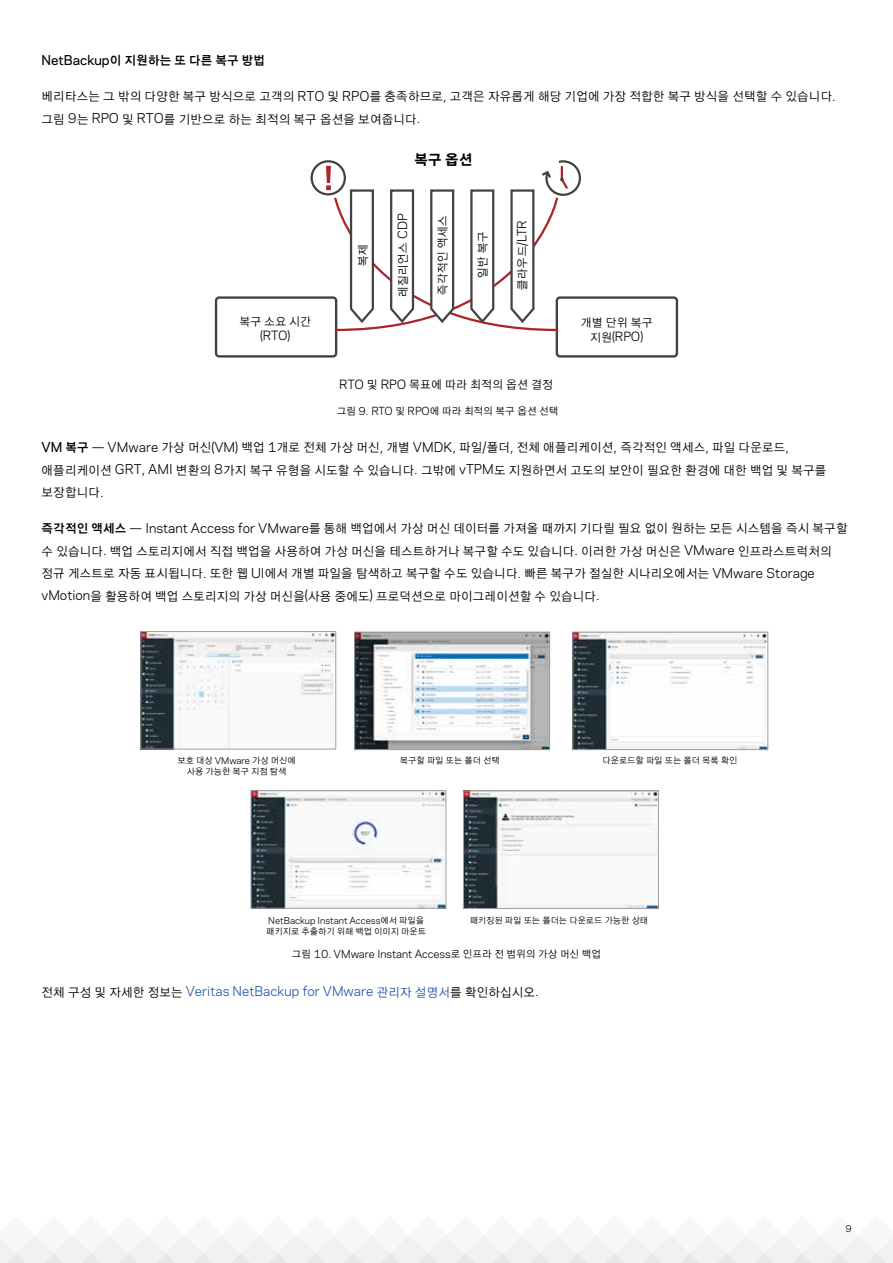
<style>
.page{position:relative;width:893px;height:1263px;background:#fff}
.page>*{position:absolute;margin:0;border:0;box-sizing:border-box;transform-origin:0 0}
.t1{font:14.55px "KN Sans B";color:#000;scale:.95 1}
.t2{font:12.75px "Polaris";color:#2156a7}
.t3{font:12.3px/22.5px "KN Sans L";letter-spacing:.08em;color:#000;scale:.95 1}
.t4{font:12.3px "KN Sans M";letter-spacing:.08em;color:#000;scale:.95 1}
.t5{font:12px "Polaris";letter-spacing:-.025em;color:#000}
.t6{font:11.7px "KN Sans L";letter-spacing:.08em;color:#000;scale:.95 1}
.t7{font:10.5px "Polaris";color:#000}
.t8{font:10.2px "KN Sans L";letter-spacing:.08em;color:#000;scale:.95 1}
.t9{font:9px "Polaris";color:#000}
.t10{font:8.7px/10.8px "KN Sans L";letter-spacing:.08em;color:#000;text-align:center;scale:.95 1}
.s1{font-family:"Polaris";font-weight:500;font-size:12.75px}
.s2{font-family:"Polaris";font-size:12.75px}
.s3{font-family:"Polaris";font-size:12px}
.s4{font-family:"Polaris";font-size:10.5px}
.s5{font-family:"KN Sans L";font-size:11.7px}
.s6{font-family:"KN Sans M"}
.s7{font-family:"Polaris";font-size:9px}
.s8{font-family:"KN Sans L";font-size:8.7px}
.s9{font-family:"KN Sans L";font-size:10.2px}
.s10{font-family:"KN Sans L";font-size:12.3px;color:#000}
.s11{font-family:"KN Sans L";font-size:12.3px}
.s12{color:#000}
</style>
<div class="page">
<svg style="left:0;top:1235px;width:893px;height:28px"></svg>
<div style="left:311px;top:160px;width:35px;height:35px;border:2px solid #454142;border-radius:50%"></div>
<div style="left:215px;top:296px;width:122px;height:62px;border:2px solid #454142;border-radius:3px"></div>
<div style="left:556px;top:296px;width:122px;height:62px;border:2px solid #454142;border-radius:3px"></div>
<svg style="left:326px;top:160px;width:257px;height:172px"></svg>
<img style="left:465px;top:792px;width:192px;height:115px">
<div style="left:463px;top:790px;width:196px;height:119px;border:1px solid #9d9fa2"></div>
<img style="left:253px;top:792px;width:191px;height:115px">
<div style="left:251px;top:790px;width:195px;height:119px;border:1px solid #9d9fa2"></div>
<img style="left:574px;top:634px;width:192px;height:114px">
<div style="left:572px;top:632px;width:196px;height:118px;border:1px solid #9d9fa2"></div>
<img style="left:356px;top:634px;width:192px;height:114px">
<div style="left:354px;top:632px;width:196px;height:118px;border:1px solid #9d9fa2"></div>
<img style="left:142px;top:633px;width:192px;height:114px">
<div style="left:140px;top:631px;width:196px;height:118px;border:1px solid #9d9fa2"></div>
<p class="t4" style="left:41px;top:53px;width:237px"><span class="s1">NetBackup</span>이 지원하는 또 다른 복구 방법</p>
<p class="t3" style="left:42px;top:85px;width:837px">베리타스는 그 밖의 다양한 복구 방식으로 고객의 <span class="s2">RTO</span> 및 <span class="s2">RPO</span>를 충족하므로<span class="s2">,</span> 고객은 자유롭게 해당 기업에 가장 적합한 복구 방식을 선택할 수 있습니다 <span class="s2">. </span>그림 <span class="s2">9</span>는 <span class="s2">RPO</span> 및 <span class="s2">RTO</span>를 기반으로 하는 최적의 복구 옵션을 보여줍니다 <span class="s2">.</span></p>
<p class="t6" style="left:240px;top:315px;width:76px">복구 소요 시간</p>
<p class="t5" style="left:260px;top:327px;width:32px">(RTO)</p>
<p class="t6" style="left:356px;top:266px;width:24px;rotate:-90deg">복제</p>
<p class="t1" style="left:415px;top:152px;width:62px">복구 옵션</p>
<p class="t6" style="left:396px;top:297px;width:90px;rotate:-90deg">레질리언스 <span class="s3">CDP</span></p>
<p class="t6" style="left:436px;top:295px;width:85px;rotate:-90deg">즉각적인 액세스</p>
<p class="t6" style="left:476px;top:278px;width:50px;rotate:-90deg">일반 복구</p>
<p class="t6" style="left:516px;top:290px;width:74px;rotate:-90deg">클라우드<span class="s3">/LTR</span></p>
<p class="t6" style="left:339px;top:378px;width:226px"><span class="s3">RTO</span> 및 <span class="s3">RPO</span> 목표에 따라 최적의 옵션 결정</p>
<p class="t8" style="left:337px;top:406px;width:234px">그림 <span class="s4">9 . RTO</span> 및 <span class="s4">RPO</span>에 따라 최적의 복구 옵션 선택</p>
<p class="t6" style="left:581px;top:316px;width:76px">개별 단위 복구</p>
<p class="t5" style="left:590px;top:328px;width:54px"><span class="s5">지원</span>(RPO)</p>
<p class="t3" style="left:41px;top:436px;width:827px"><span class="s1">VM</span> <span class="s6">복구</span> <span class="s2">— VMware</span> 가상 머신<span class="s2">(VM)</span> 백업 <span class="s2">1</span>개로 전체 가상 머신<span class="s2">,</span> 개별 <span class="s2">VMDK,</span> 파일<span class="s2">/</span>폴더<span class="s2">,</span> 전체 애플리케이션<span class="s2">,</span> 즉각적인 액세스<span class="s2">,</span> 파일 다운로드<span class="s2">, </span>애플리케이션 <span class="s2">GRT, AMI</span> 변환의 <span class="s2">8</span>가지 복구 유형을 시도할 수 있습니다 <span class="s2">.</span> 그밖에 <span class="s2">vTPM</span>도 지원하면서 고도의 보안이 필요한 환경에 대한 백업 및 복구를 보장합니다 <span class="s2">.</span></p>
<p class="t3" style="left:41px;top:517px;width:850px"><span class="s6">즉각적인 액세스</span> <span class="s2">— Instant Access for VMware</span>를 통해 백업에서 가상 머신 데이터를 가져올 때까지 기다릴 필요 없이 원하는 모든 시스템을 즉시 복구할 수 있습니다 <span class="s2">.</span> 백업 스토리지에서 직접 백업을 사용하여 가상 머신을 테스트하거나 복구할 수도 있습니다 <span class="s2">.</span> 이러한 가상 머신은 <span class="s2">VMware</span> 인프라스트럭처의 정규 게스트로 자동 표시됩니다 <span class="s2">.</span> 또한 웹 <span class="s2">UI</span>에서 개별 파일을 탐색하고 복구할 수도 있습니다 <span class="s2">.</span> 빠른 복구가 절실한 시나리오에서는 <span class="s2">VMware Storage vMotion</span>을 활용하여 백업 스토리지의 가상 머신을<span class="s2">(</span>사용 중에도<span class="s2">)</span> 프로덕션으로 마이그레이션할 수 있습니다 <span class="s2">.</span></p>
<p class="t10" style="left:178px;top:755px;width:125px">보호 대상 <span class="s7">VMware</span> 가상 머신에 사용 가능한 복구 지점 탐색</p>
<p class="t10" style="left:400px;top:755px;width:106px">복구할 파일 또는 폴더 선택</p>
<p class="t10" style="left:603px;top:755px;width:143px">다운로드할 파일 또는 폴더 목록 확인</p>
<p class="t9" style="left:268px;top:914px;width:157px">NetBackup Instant Access<span class="s8">에서 파일을</span></p>
<p class="t10" style="left:267px;top:926px;width:169px">패키지로 추출하기 위해 백업 이미지 마운트</p>
<p class="t10" style="left:470px;top:915px;width:189px">패키징된 파일 또는 폴더는 다운로드 가능한 상태</p>
<p class="t7" style="left:292px;top:946px;width:310px"><span class="s9">그림</span> 10 . VMware Instant Access<span class="s9">로 인프라 전 범위의 가상 머신 백업</span></p>
<p class="t2" style="left:42px;top:982px;width:498px"><span class="s10">전체 구성 및 자세한 정보는</span> Veritas NetBackup for VMware <span class="s11">관리자 설명서</span><span class="s10">를 확인하십시오</span> <span class="s12">.</span></p>
<p class="t9" style="left:845px;top:1222px;width:8px">9</p>
</div>
